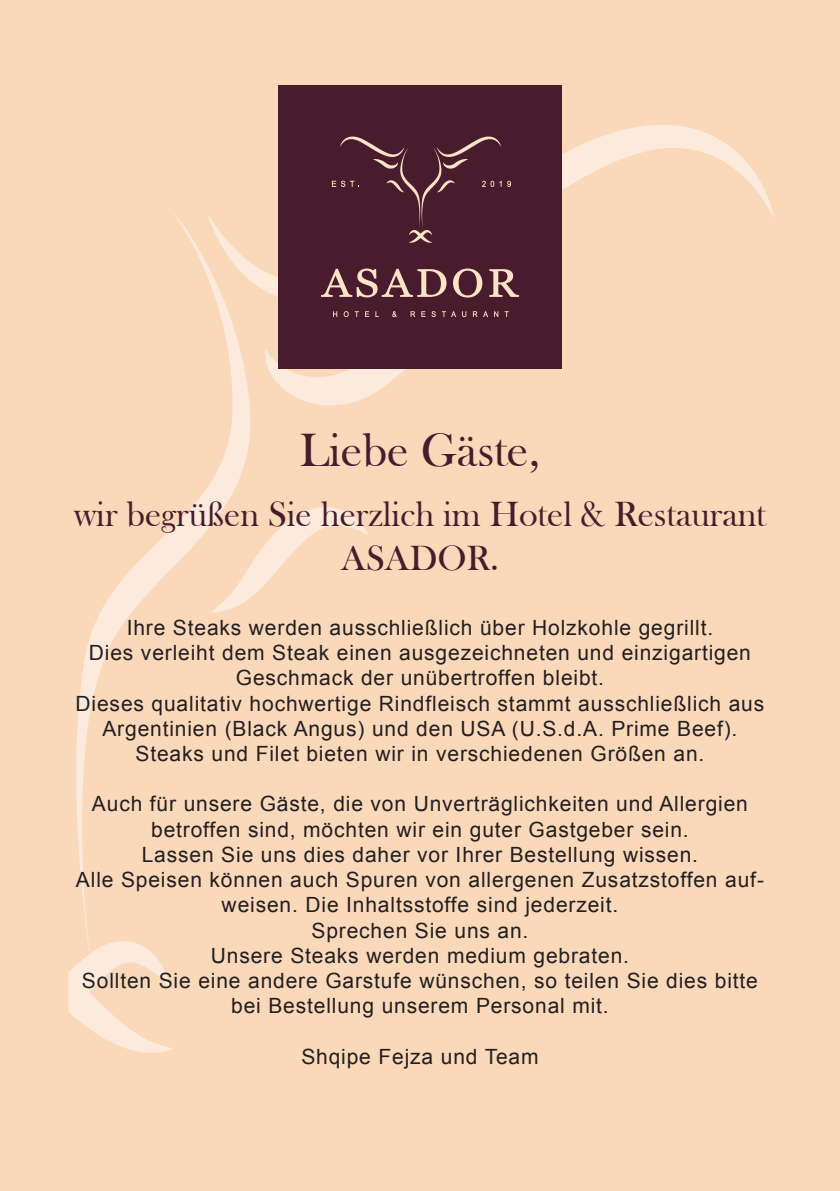
<style>
.page{position:relative;width:840px;height:1191px;background:#fff}
.page>*{position:absolute;margin:0;border:0;box-sizing:border-box;transform-origin:0 0}
.Kategorie{font:48px "Bask Old Face";color:#491c2d}
.Begruessung{font:36px/43.2px "Bask Old Face";color:#491c2d;text-align:center}
.Fliesstext_Arial_10p{font:21px/25.2px "Arial";letter-spacing:.04em;color:#231f20;text-align:center}
</style>
<div class="page">
<div style="left:0;top:0;width:839px;height:1191px;background:#fad8ba"></div>
<img style="left:68px;top:125px;width:706px;height:928px">
<div style="left:278px;top:85px;width:283px;height:284px;background:#491c2d"></div>
<svg style="left:333px;top:311px;width:4px;height:6px"></svg>
<svg style="left:343px;top:311px;width:5px;height:6px"></svg>
<svg style="left:354px;top:311px;width:5px;height:6px"></svg>
<svg style="left:365px;top:311px;width:4px;height:6px"></svg>
<svg style="left:375px;top:311px;width:3px;height:6px"></svg>
<svg style="left:392px;top:311px;width:4px;height:6px"></svg>
<svg style="left:410px;top:311px;width:5px;height:6px"></svg>
<svg style="left:421px;top:311px;width:4px;height:6px"></svg>
<svg style="left:431px;top:311px;width:4px;height:6px"></svg>
<svg style="left:441px;top:311px;width:15px;height:6px"></svg>
<svg style="left:462px;top:311px;width:4px;height:6px"></svg>
<svg style="left:472px;top:311px;width:5px;height:6px"></svg>
<svg style="left:483px;top:311px;width:5px;height:6px"></svg>
<svg style="left:494px;top:311px;width:4px;height:6px"></svg>
<svg style="left:504px;top:311px;width:4px;height:6px"></svg>
<svg style="left:507px;top:181px;width:3px;height:6px"></svg>
<svg style="left:321px;top:268px;width:125px;height:29px"></svg>
<svg style="left:453px;top:268px;width:29px;height:29px"></svg>
<svg style="left:489px;top:269px;width:29px;height:28px"></svg>
<svg style="left:332px;top:136px;width:169px;height:107px"></svg>
<p class="Kategorie" style="left:300px;top:424px;width:241px">Liebe Gäste,</p>
<p class="Begruessung" style="left:74px;top:494px;width:692px">wir begrüßen Sie herzlich im Hotel &amp; Restaurant<br>ASADOR.</p>
<p class="Fliesstext_Arial_10p" style="left:89px;top:615px;width:663px">Ihre Steaks werden ausschließlich über Holzkohle gegrillt.<br>Dies verleiht dem Steak einen ausgezeichneten und einzigartigen<br>Geschmack der unübertroffen bleibt.</p>
<p class="Fliesstext_Arial_10p" style="left:76px;top:691px;width:689px">Dieses qualitativ hochwertige Rindfleisch stammt ausschließlich aus<br>Argentinien (Black Angus) und den USA (U.S.d.A. Prime Beef).</p>
<p class="Fliesstext_Arial_10p" style="left:135px;top:741px;width:570px">Steaks und Filet bieten wir in verschiedenen Größen an.</p>
<p class="Fliesstext_Arial_10p" style="left:92px;top:791px;width:657px">Auch für unsere Gäste, die von Unverträglichkeiten und Allergien betroffen sind, möchten wir ein guter Gastgeber sein.</p>
<p class="Fliesstext_Arial_10p" style="left:142px;top:842px;width:557px">Lassen Sie uns dies daher vor Ihrer Bestellung wissen.</p>
<p class="Fliesstext_Arial_10p" style="left:76px;top:867px;width:689px">Alle Speisen können auch Spuren von allergenen Zusatzstoffen auf&shy;weisen. Die Inhaltsstoffe sind jederzeit.<br>Sprechen Sie uns an.</p>
<p class="Fliesstext_Arial_10p" style="left:82px;top:943px;width:677px">Unsere Steaks werden medium gebraten.<br>Sollten Sie eine andere Garstufe wünschen, so teilen Sie dies bitte bei Bestellung unserem Personal mit.</p>
<p class="Fliesstext_Arial_10p" style="left:301px;top:1043px;width:239px">Shqipe Fejza und Team</p>
</div>
